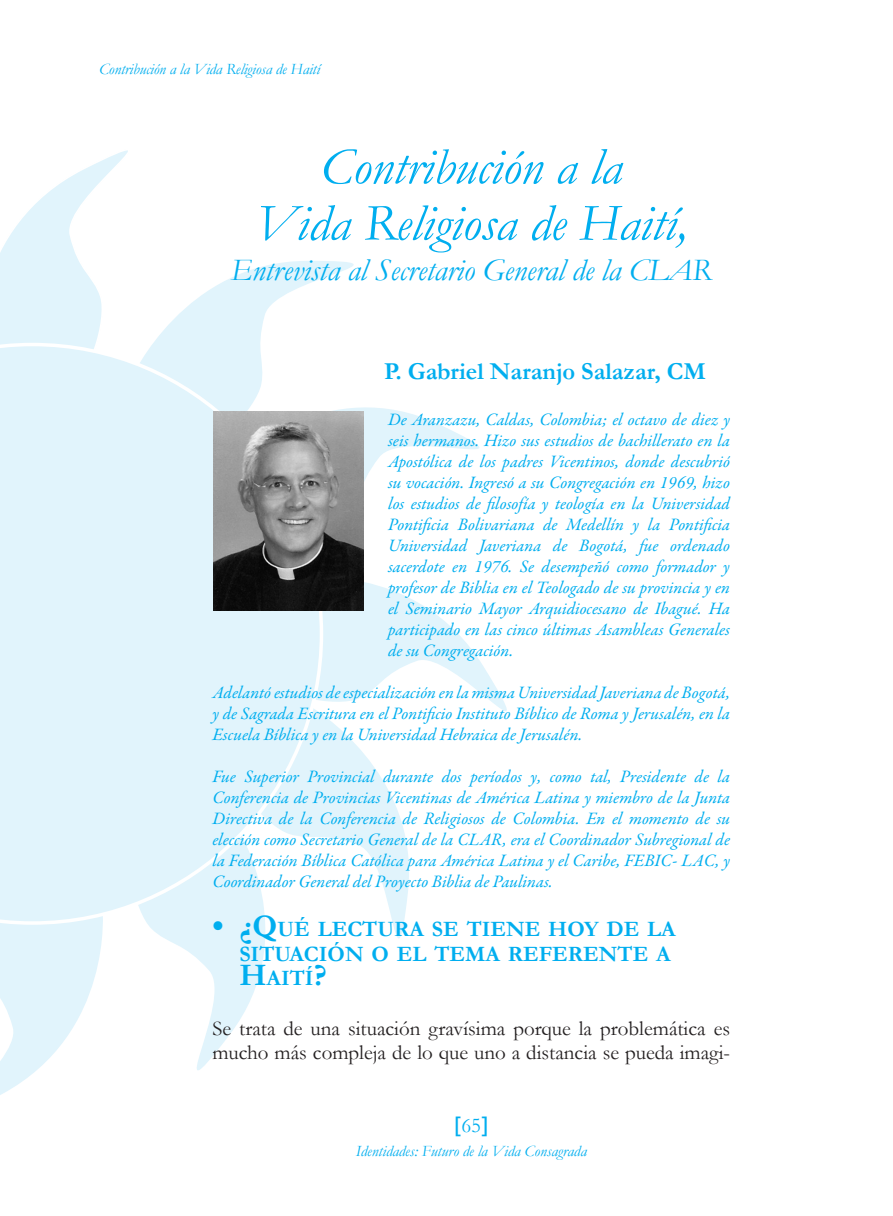
<style>
.page{position:relative;width:893px;height:1216px;background:#fff}
.page>*{position:absolute;margin:0;border:0;box-sizing:border-box;transform-origin:0 0}
.t1{font:italic 52.5px/56.4px "Garamond";letter-spacing:-.005em;color:#00aeef;text-align:center}
.t2{font:italic 31.5px "Garamond";letter-spacing:-.005em;color:#00aeef}
.t3{font:700 24.5px "Garamond";color:#00aeef}
.t4{font:700 22.05px/24.5px "Garamond";color:#00aeef}
.t5{font:21px/24.5px "Garamond";color:#231f20}
.t6{font:21px "Trebuchet MS";color:#00aeef}
.t7{font:italic 17.5px/21px "Garamond Premr Pro";color:#00aeef;text-align:justify}
.t8{font:italic 15.75px "Garamond";color:#00aeef}
.s1{font-size:31.5px}
.s2{font-family:"Garamond"}
</style>
<div class="page">
<svg style="left:0;top:150px;width:128px;height:193px"></svg>
<svg style="left:153px;top:261px;width:201px;height:82px"></svg>
<svg style="left:0;top:924px;width:103px;height:171px"></svg>
<svg style="left:148px;top:924px;width:96px;height:146px"></svg>
<svg style="left:220px;top:775px;width:189px;height:238px"></svg>
<svg style="left:323px;top:569px;width:184px;height:206px"></svg>
<svg style="left:333px;top:407px;width:147px;height:162px"></svg>
<svg style="left:0;top:343px;width:323px;height:581px;background:#e3f4fc"></svg>
<img style="left:213px;top:411px;width:150px;height:199px">
<p class="t8" style="left:99px;top:58px;width:222px">Contribución a la Vida Religiosa de Haití</p>
<h1 class="t1" style="left:255px;top:137px;width:434px">Contribución a la<br>Vida Religiosa de Haití,</h1>
<h2 class="t2" style="left:231px;top:249px;width:482px">Entrevista al Secretario General de la CLAR</h2>
<h3 class="t3" style="left:384px;top:354px;width:323px">P. Gabriel Naranjo Salazar, CM</h3>
<p class="t7" style="left:388px;top:409px;width:344px">De Aranzazu, Caldas, Colombia; el octavo de diez y seis hermanos. Hizo sus estudios de bachillerato en la Apostólica de los padres Vicentinos, donde descubrió su vocación. Ingresó a su Congregación en 1969, hizo los estudios de filosofía y teología en la Universidad Pontificia Bolivariana de Medellín y la Pontificia Universidad Javeriana de Bogotá, fue ordenado sacerdote en 1976. Se desempeñó como formador y profesor de Biblia en el Teologado de su provincia y en el Seminario Mayor Arquidiocesano de Ibagué. Ha participado en las cinco últimas Asambleas Generales de su Congregación.</p>
<p class="t7" style="left:212px;top:682px;width:519px">Adelantó estudios de especialización en la misma Universidad Javeriana de Bogotá, y de Sagrada Escritura en el Pontificio Instituto Bíblico de Roma y Jerusalén, en la Escuela Bíblica y en la Universidad Hebraica de Jerusalén.</p>
<p class="t7" style="left:212px;top:766px;width:519px">Fue Superior Provincial durante dos períodos y, como tal, Presidente de la Conferencia de Provincias Vicentinas de América Latina y miembro de la Junta Directiva de la Conferencia de Religiosos de Colombia. En el momento de su elección como Secretario General de la CLAR, era el Coordinador Subregional de la Federación Bíblica Católica para América Latina y el Caribe, FEBIC- LAC, y Coordinador General del Proyecto Biblia de Paulinas.</p>
<p class="t4" style="left:239px;top:917px;width:438px;text-indent:-27px"><span class="s1">• ¿Q</span>UÉ LECTURA SE TIENE HOY DE LA<br>SITUACIÓN O EL TEMA REFERENTE A<br><span class="s1">H</span>AITÍ<span class="s1">?</span></p>
<p class="t5" style="left:212px;top:1015px;width:519px">Se trata de una situación gravísima porque la problemática es mucho más compleja de lo que uno a distancia se pueda imagi-</p>
<p class="t6" style="left:454px;top:1111px;width:37px">[<span class="s2">65</span>]</p>
<p class="t8" style="left:356px;top:1140px;width:233px">Identidades: Futuro de la Vida Consagrada</p>
</div>
